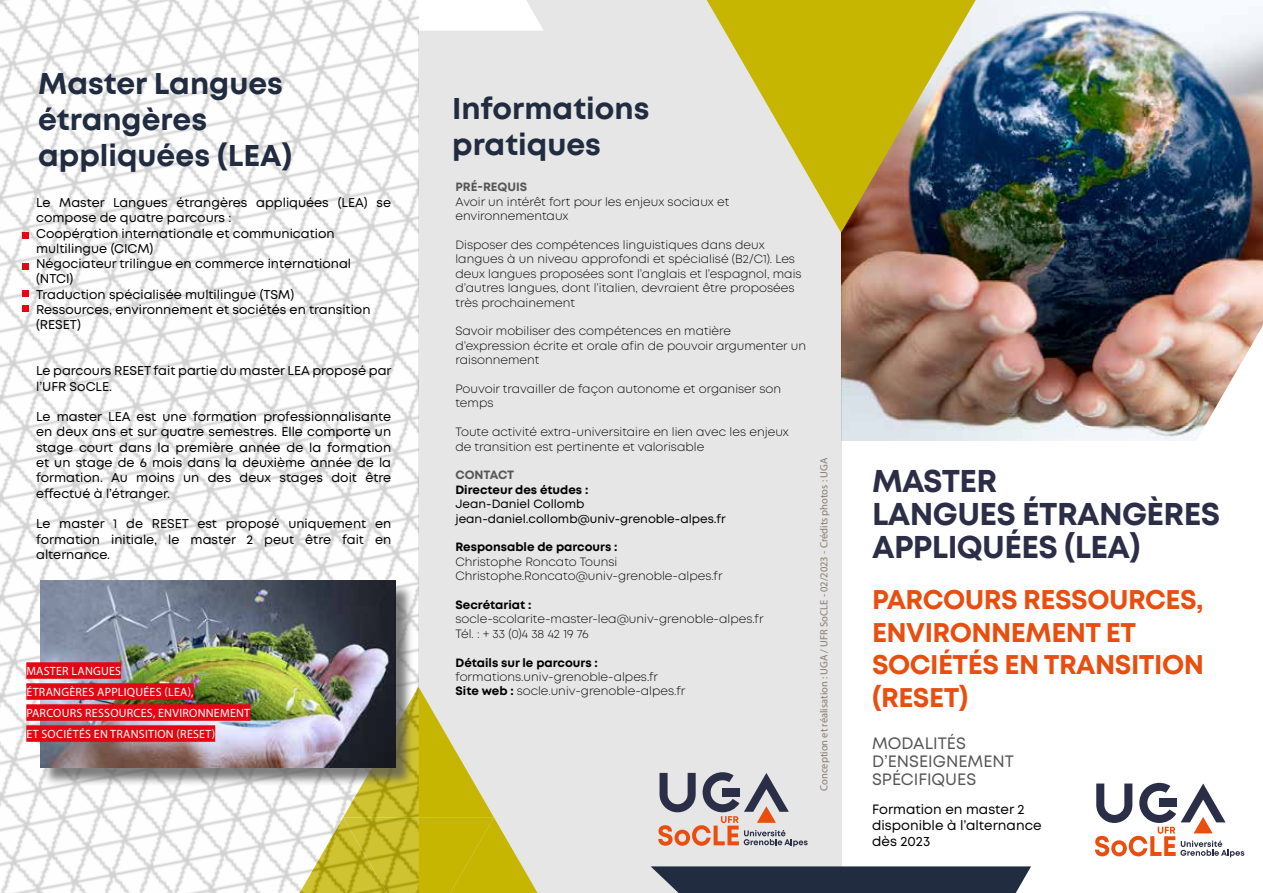
<style>
.page{position:relative;width:1263px;height:893px;background:#fff}
.page>*{position:absolute;margin:0;border:0;box-sizing:border-box;transform-origin:0 0}
.t1{font:700 31.5px/33px "Mont";letter-spacing:-.02em;color:#2b2e46}
.t2{font:700 30px/36px "Mont";color:#212c41}
.t3{font:700 27px/32.4px "Mont";letter-spacing:-.02em;color:#e84e0f}
.t4{font:16.5px/18px "Mont";color:#575657}
.t5{font:13.5px/16.2px "Mont";color:#000}
.t6{font:12.75px/15.3px "Mont";color:#000}
.t7{font:300 12px/14.4px "Mont";color:#000}
.t8{font:12px/21px "Myriad Pro";letter-spacing:.02em;color:#fff}
.t9{font:700 12px "Mont";color:#000}
.t10{font:12px/14.4px "Mont";color:#000}
.t11{font:700 12px "Mont";color:#575657}
.t12{font:10.5px "Myriad Pro";color:#867d71}
.s1{font-weight:700}
</style>
<div class="page">
<img style="left:842px;top:0;width:421px;height:441px">
<div style="left:419px;top:0;width:423px;height:893px;background:#e6e6e6"></div>
<svg style="left:651px;top:866px;width:380px;height:27px;background:#2f394d"></svg>
<svg style="left:1178px;top:325px;width:85px;height:116px"></svg>
<svg style="left:1095px;top:783px;width:149px;height:74px"></svg>
<svg style="left:658px;top:772px;width:150px;height:75px"></svg>
<svg style="left:419px;top:688px;width:119px;height:205px"></svg>
<svg style="left:707px;top:0;width:269px;height:233px"></svg>
<svg style="left:419px;top:0;width:124px;height:31px;background:#fdfdfd"></svg>
<img style="left:0;top:0;width:419px;height:139px">
<img style="left:0;top:139px;width:419px;height:259px">
<img style="left:0;top:398px;width:419px;height:260px">
<img style="left:0;top:658px;width:419px;height:218px">
<img style="left:0;top:876px;width:419px;height:17px">
<div style="left:43px;top:583px;width:371px;height:203px;background:#575657;opacity:.75"></div>
<img style="left:40px;top:581px;width:355px;height:187px">
<div style="left:26px;top:662px;width:95px;height:17px;background:#e30613"></div>
<div style="left:26px;top:683px;width:168px;height:17px;background:#e30613"></div>
<div style="left:26px;top:704px;width:224px;height:17px;background:#e30613"></div>
<div style="left:26px;top:725px;width:189px;height:17px;background:#e30613"></div>
<div style="left:22px;top:232px;width:7px;height:7px;background:#e30613"></div>
<div style="left:22px;top:263px;width:7px;height:7px;background:#e30613"></div>
<div style="left:22px;top:290px;width:7px;height:6px;background:#e30613"></div>
<div style="left:22px;top:305px;width:7px;height:7px;background:#e30613"></div>
<h2 class="t2" style="left:38px;top:66px;width:255px">Master Langues étrangères appliquées (LEA)</h2>
<p class="t6" style="left:36px;top:195px;width:357px">Le Master Langues étrangères appliquées (LEA) se compose de quatre parcours :<br>Coopération internationale et communication multilingue (CICM)<br>Négociateur trilingue en commerce international (NTCI)<br>Traduction spécialisée multilingue (TSM)<br>Ressources, environnement et sociétés en transition (RESET)</p>
<p class="t6" style="left:36px;top:363px;width:357px">Le parcours RESET fait partie du master LEA proposé par l’UFR SoCLE.</p>
<p class="t6" style="left:36px;top:409px;width:357px;text-align:justify">Le master LEA est une formation professionnalisante en deux ans et sur quatre semestres. Elle comporte un stage court dans la première année de la formation et un stage de 6 mois dans la deuxième année de la formation. Au moins un des deux stages doit être effectué à l’étranger.</p>
<p class="t6" style="left:36px;top:516px;width:357px;text-align:justify">Le master 1 de RESET est proposé uniquement en formation initiale, le master 2 peut être fait en alternance.</p>
<p class="t8" style="left:26px;top:660px;width:225px">MASTER LANGUES<br>ÉTRANGÈRES APPLIQUÉES (LEA),<br>PARCOURS RESSOURCES, ENVIRONNEMENT<br>ET SOCIÉTÉS EN TRANSITION (RESET)</p>
<h2 class="t2" style="left:452px;top:91px;width:199px">Informations pratiques</h2>
<p class="t11" style="left:455px;top:179px;width:73px">PRÉ-REQUIS</p>
<p class="t7" style="left:455px;top:194px;width:275px">Avoir un intérêt fort pour les enjeux sociaux et environnementaux</p>
<p class="t7" style="left:455px;top:238px;width:348px">Disposer des compétences linguistiques dans deux langues à un niveau approfondi et spécialisé (B2/C1). Les deux langues proposées sont l’anglais et l’espagnol, mais d’autres langues, dont l’italien, devraient être proposées très prochainement</p>
<p class="t7" style="left:455px;top:324px;width:352px">Savoir mobiliser des compétences en matière d’expression écrite et orale afin de pouvoir argumenter un raisonnement</p>
<p class="t7" style="left:455px;top:382px;width:327px">Pouvoir travailler de façon autonome et organiser son temps</p>
<p class="t7" style="left:455px;top:425px;width:335px">Toute activité extra-universitaire en lien avec les enjeux de transition est pertinente et valorisable</p>
<p class="t11" style="left:455px;top:467px;width:60px">CONTACT</p>
<p class="t9" style="left:455px;top:482px;width:135px">Directeur des études :</p>
<p class="t10" style="left:455px;top:497px;width:272px">Jean-Daniel Collomb jean-daniel.collomb@univ-grenoble-alpes.fr</p>
<p class="t9" style="left:455px;top:539px;width:164px">Responsable de parcours :</p>
<p class="t7" style="left:455px;top:554px;width:269px">Christophe Roncato Tounsi<br>Christophe.Roncato@univ-grenoble-alpes.fr</p>
<p class="t9" style="left:455px;top:597px;width:77px">Secrétariat :</p>
<p class="t7" style="left:455px;top:612px;width:310px">socle-scolarite-master-lea@univ-grenoble-alpes.fr<br>Tél. : + 33 (0)4 38 42 19 76</p>
<p class="t9" style="left:455px;top:655px;width:144px">Détails sur le parcours :</p>
<p class="t7" style="left:455px;top:670px;width:231px">formations.univ-grenoble-alpes.fr<br><span class="s1">Site web :</span> socle.univ-grenoble-alpes.fr</p>
<p class="t12" style="left:817px;top:791px;width:334px;rotate:-90deg">Conception et réalisation : UGA / UFR SoCLE - 02/2023 - Crédits photos : UGA</p>
<h1 class="t1" style="left:872px;top:464px;width:350px">MASTER<br>LANGUES ÉTRANGÈRES<br>APPLIQUÉES (LEA)</h1>
<h3 class="t3" style="left:872px;top:584px;width:333px">PARCOURS RESSOURCES,<br>ENVIRONNEMENT ET<br>SOCIÉTÉS EN TRANSITION (RESET)</h3>
<h3 class="t4" style="left:872px;top:734px;width:143px">MODALITÉS<br>D’ENSEIGNEMENT<br>SPÉCIFIQUES</h3>
<p class="t5" style="left:872px;top:801px;width:171px">Formation en master 2 disponible à l’alternance dès 2023</p>
</div>
